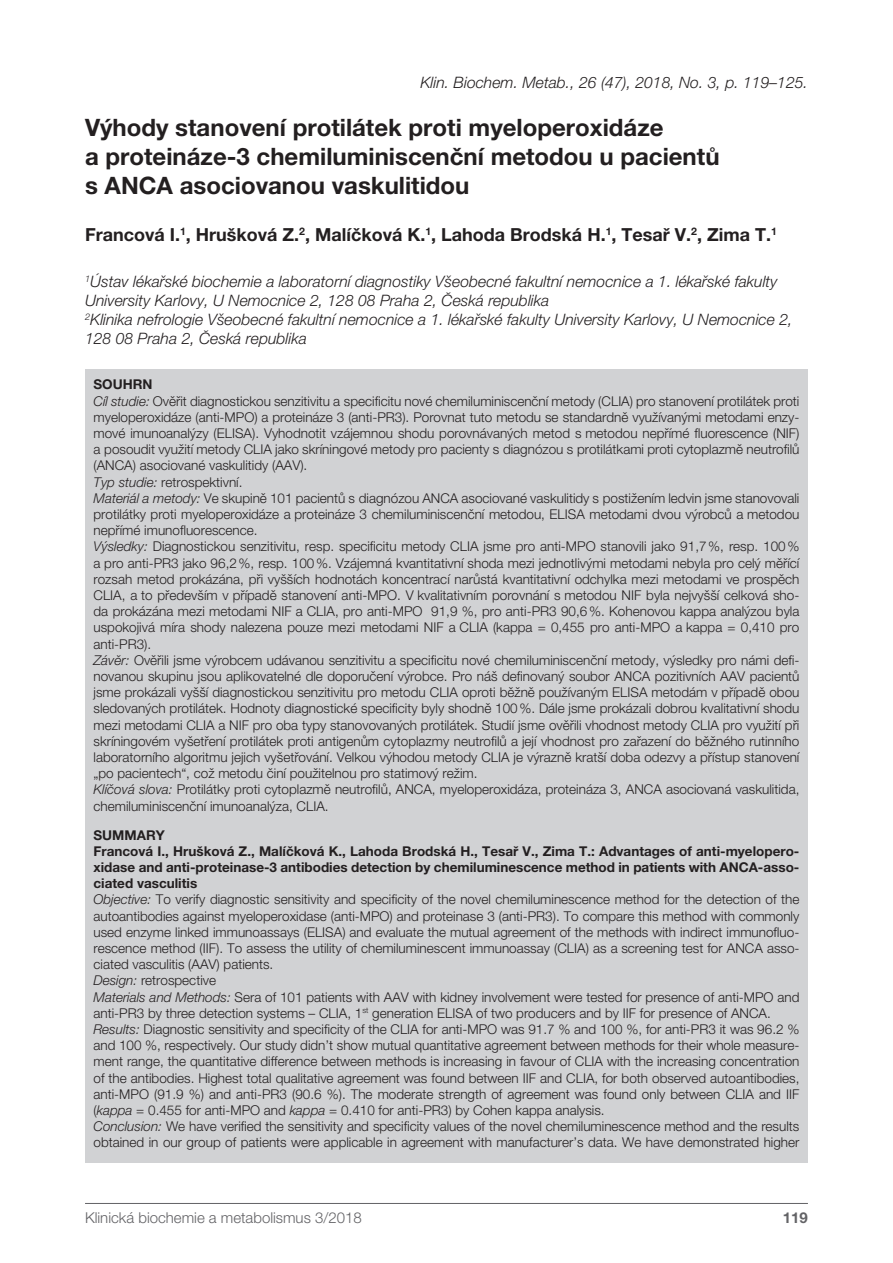
<style>
.page{position:relative;width:893px;height:1263px;background:#fff}
.page>*{position:absolute;margin:0;border:0;box-sizing:border-box;transform-origin:0 0}
.t1{font:700 24px/28.8px "Helvetica Neue CE";color:#231f20}
.t2{font:700 18px "Helvetica Neue CE";color:#231f20}
.t3{font:italic 300 15.75px/18.9px "Helvetica Neue CE";color:#231f20}
.t4{font:300 15px "Helvetica Neue CE";color:#636366}
.t5{font:700 15px "Helvetica Neue CE";color:#636366}
.t6{font:300 13.5px/16.2px "Helvetica Neue CE";color:#231f20}
.s1{font-weight:700}
.s2{font-style:italic}
</style>
<div class="page">
<hr style="left:85px;top:1203px;width:723px;height:1px;background:#636366">
<div style="left:85px;top:369px;width:723px;height:794px;background:#d1d2d4"></div>
<p class="t3" style="left:420px;top:73px;width:389px">Klin. Biochem. Metab., 26 (47), 2018, No. 3, p. 119–125.</p>
<h1 class="t1" style="left:85px;top:113px;width:636px">Výhody stanovení protilátek proti myeloperoxidáze<br>a proteináze-3 chemiluminiscenční metodou u pacientů s ANCA asociovanou vaskulitidou</h1>
<h2 class="t2" style="left:85px;top:224px;width:693px">Francová I.<sup>1</sup>, Hrušková Z.<sup>2</sup>, Malíčková K.<sup>1</sup>, Lahoda Brodská H.<sup>1</sup>, Tesař V.<sup>2</sup>, Zima T.<sup>1</sup></h2>
<p class="t3" style="left:85px;top:273px;width:709px"><sup>1</sup>Ústav lékařské biochemie a laboratorní diagnostiky Všeobecné fakultní nemocnice a 1. lékařské fakulty University Karlovy, U Nemocnice 2, 128 08 Praha 2, Česká republika<br><sup>2</sup>Klinika nefrologie Všeobecné fakultní nemocnice a 1. lékařské fakulty University Karlovy, U Nemocnice 2, 128 08 Praha 2, Česká republika</p>
<p class="t6" style="left:94px;top:376px;width:707px"><span class="s1">SOUHRN<br></span><span class="s2">Cíl studie:</span> Ověřit diagnostickou senzitivitu a specificitu nové chemiluminiscenční metody (CLIA) pro stanovení protilátek proti myeloperoxidáze (anti-MPO) a proteináze 3 (anti-PR3). Porovnat tuto metodu se standardně využívanými metodami enzy&shy;mové imunoanalýzy (ELISA). Vyhodnotit vzájemnou shodu porovnávaných metod s metodou nepřímé fluorescence (NIF) a posoudit využití metody CLIA jako skríningové metody pro pacienty s diagnózou s protilátkami proti cytoplazmě neutrofilů (ANCA) asociované vaskulitidy (AAV).<br><span class="s2">Typ studie:</span> retrospektivní.<br><span class="s2">Materiál a metody:</span> Ve skupině 101 pacientů s diagnózou ANCA asociované vaskulitidy s postižením ledvin jsme stanovovali protilátky proti myeloperoxidáze a proteináze 3 chemiluminiscenční metodou, ELISA metodami dvou výrobců a metodou nepřímé imunofluorescence.<br><span class="s2">Výsledky:</span> Diagnostickou senzitivitu, resp. specificitu metody CLIA jsme pro anti-MPO stanovili jako 91,7%, resp. 100% a pro anti-PR3 jako 96,2%, resp. 100%. Vzájemná kvantitativní shoda mezi jednotlivými metodami nebyla pro celý měřící rozsah metod prokázána, při vyšších hodnotách koncentrací narůstá kvantitativní odchylka mezi metodami ve prospěch CLIA, a to především v případě stanovení anti-MPO. V kvalitativním porovnání s metodou NIF byla nejvyšší celková sho&shy;da prokázána mezi metodami NIF a CLIA, pro anti-MPO 91,9 %, pro anti-PR3 90,6%. Kohenovou kappa analýzou byla uspokojivá míra shody nalezena pouze mezi metodami NIF a CLIA (kappa = 0,455 pro anti-MPO a kappa = 0,410 pro anti-PR3).<br><span class="s2">Závěr:</span> Ověřili jsme výrobcem udávanou senzitivitu a specificitu nové chemiluminiscenční metody, výsledky pro námi defi&shy;novanou skupinu jsou aplikovatelné dle doporučení výrobce. Pro náš definovaný soubor ANCA pozitivních AAV pacientů jsme prokázali vyšší diagnostickou senzitivitu pro metodu CLIA oproti běžně používaným ELISA metodám v případě obou sledovaných protilátek. Hodnoty diagnostické specificity byly shodně 100%. Dále jsme prokázali dobrou kvalitativní shodu mezi metodami CLIA a NIF pro oba typy stanovovaných protilátek. Studií jsme ověřili vhodnost metody CLIA pro využití při skríningovém vyšetření protilátek proti antigenům cytoplazmy neutrofilů a její vhodnost pro zařazení do běžného rutinního laboratorního algoritmu jejich vyšetřování. Velkou výhodou metody CLIA je výrazně kratší doba odezvy a přístup stanovení „po pacientech“, což metodu činí použitelnou pro statimový režim.<br><span class="s2">Klíčová slova:</span> Protilátky proti cytoplazmě neutrofilů, ANCA, myeloperoxidáza, proteináza 3, ANCA asociovaná vaskulitida, chemiluminiscenční imunoanalýza, CLIA.</p>
<p class="t6" style="left:94px;top:827px;width:707px"><span class="s1">SUMMARY<br>Francová I., Hrušková Z., Malíčková K., Lahoda Brodská H., Tesař V., Zima T.: Advantages of anti-myelopero&shy;xidase and anti-proteinase-3 antibodies detection by chemiluminescence method in patients with ANCA-asso&shy;ciated vasculitis<br></span><span class="s2">Objective:</span> To verify diagnostic sensitivity and specificity of the novel chemiluminescence method for the detection of the autoantibodies against myeloperoxidase (anti-MPO) and proteinase 3 (anti-PR3). To compare this method with commonly used enzyme linked immunoassays (ELISA) and evaluate the mutual agreement of the methods with indirect immunofluo&shy;rescence method (IIF). To assess the utility of chemiluminescent immunoassay (CLIA) as a screening test for ANCA asso&shy;ciated vasculitis (AAV) patients.<br><span class="s2">Design:</span> retrospective<br><span class="s2">Materials and Methods:</span> Sera of 101 patients with AAV with kidney involvement were tested for presence of anti-MPO and anti-PR3 by three detection systems – CLIA, 1<sup>st</sup> generation ELISA of two producers and by IIF for presence of ANCA.<br><span class="s2">Results:</span> Diagnostic sensitivity and specificity of the CLIA for anti-MPO was 91.7 % and 100 %, for anti-PR3 it was 96.2 % and 100 %, respectively. Our study didn’t show mutual quantitative agreement between methods for their whole measure&shy;ment range, the quantitative difference between methods is increasing in favour of CLIA with the increasing concentration of the antibodies. Highest total qualitative agreement was found between IIF and CLIA, for both observed autoantibodies, anti-MPO (91.9 %) and anti-PR3 (90.6 %). The moderate strength of agreement was found only between CLIA and IIF (<span class="s2">kappa</span> = 0.455 for anti-MPO and <span class="s2">kappa</span> = 0.410 for anti-PR3) by Cohen kappa analysis.<br><span class="s2">Conclusion:</span> We have verified the sensitivity and specificity values of the novel chemiluminescence method and the results obtained in our group of patients were applicable in agreement with manufacturer’s data. We have demonstrated higher</p>
<p class="t4" style="left:85px;top:1209px;width:278px">Klinická biochemie a metabolismus 3/2018</p>
<p class="t5" style="left:783px;top:1209px;width:27px">119</p>
</div>
